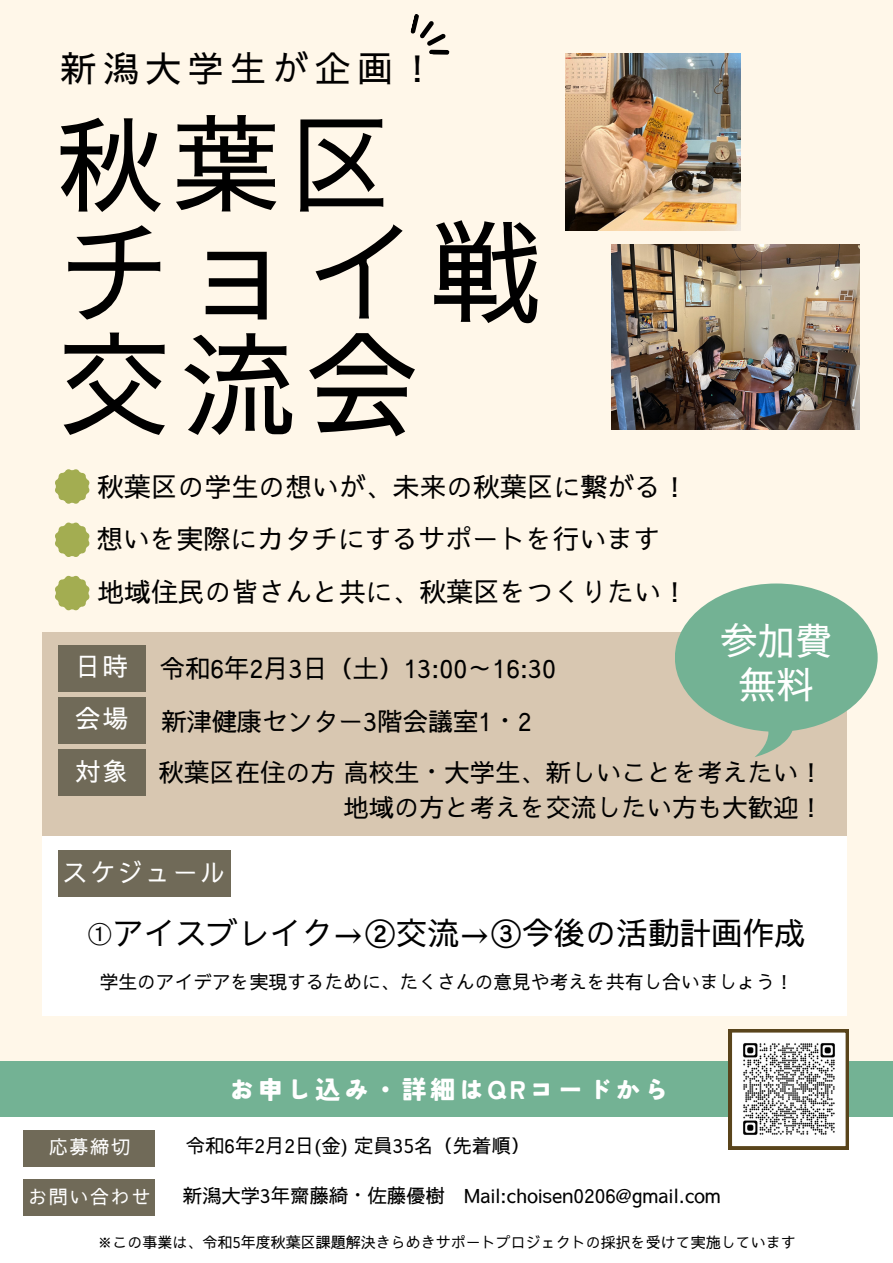
<style>
.page{position:relative;width:893px;height:1263px;background:#fff7e9}
.page>*{position:absolute;margin:0;border:0;box-sizing:border-box;transform-origin:0 0}
.t1{font:500 112.5px "Sawarabi Gothic";letter-spacing:.1em;color:#000}
.t2{font:500 105px "Sawarabi Gothic";color:#000}
.t3{font:500 37.5px "Sawarabi Gothic";color:#fff}
.t4{font:500 35.85px "Sawarabi Gothic";letter-spacing:.18em;color:#000}
.t5{font:500 31.5px "Sawarabi Gothic";color:#000}
.t6{font:500 26.62px "Sawarabi Gothic";letter-spacing:.01em;color:#000}
.t7{font:900 25.42px "Tsunagi Gothic";letter-spacing:.13em;color:#fff}
.t8{font:500 25.28px "Sawarabi Gothic";color:#000}
.t9{font:500 25.28px "Sawarabi Gothic";letter-spacing:.09em;color:#fff}
.t10{font:500 19.35px "Sawarabi Gothic";color:#000}
.t11{font:500 18.98px "Sawarabi Gothic";letter-spacing:.09em;color:#fff}
.t12{font:500 18.75px "Sawarabi Gothic";color:#000}
.t13{font:500 15px "Sawarabi Gothic";color:#000}
.s1{font-family:"Free Serif";font-weight:400}
</style>
<div class="page">
<svg style="left:410px;top:14px;width:40px;height:41px"></svg>
<svg style="left:55px;top:469px;width:34px;height:35px"></svg>
<svg style="left:55px;top:522px;width:34px;height:35px"></svg>
<svg style="left:55px;top:576px;width:34px;height:34px"></svg>
<div style="left:0;top:1117px;width:893px;height:146px;background:#fff"></div>
<div style="left:42px;top:723px;width:804px;height:293px;background:#fff"></div>
<div style="left:42px;top:632px;width:804px;height:203px;background:#d8c7b1"></div>
<svg style="left:675px;top:583px;width:202px;height:174px"></svg>
<div style="left:0;top:1062px;width:893px;height:55px;background:#73b294"></div>
<svg style="left:728px;top:1029px;width:121px;height:120px"></svg>
<div style="left:24px;top:1130px;width:131px;height:36px;background:#706a58"></div>
<div style="left:24px;top:1180px;width:131px;height:36px;background:#706a58"></div>
<img style="left:735px;top:1036px;width:107px;height:107px">
<div style="left:58px;top:750px;width:87px;height:46px;background:#706a58"></div>
<div style="left:58px;top:697px;width:87px;height:47px;background:#706a58"></div>
<div style="left:58px;top:645px;width:87px;height:46px;background:#706a58"></div>
<div style="left:58px;top:851px;width:172px;height:46px;background:#706a58"></div>
<img style="left:565px;top:53px;width:175px;height:177px">
<img style="left:611px;top:244px;width:248px;height:186px">
<p class="t4" style="left:61px;top:52px;width:376px">新潟大学生が企画！</p>
<p class="t2" style="left:58px;top:117px;width:338px">秋葉区</p>
<p class="t1" style="left:58px;top:221px;width:486px">チョイ戦</p>
<p class="t1" style="left:58px;top:333px;width:362px">交流会</p>
<p class="t6" style="left:97px;top:474px;width:592px">秋葉区の学生の想いが、未来の秋葉区に繋がる！</p>
<p class="t6" style="left:96px;top:526px;width:565px">想いを実際にカタチにするサポートを行います</p>
<p class="t6" style="left:97px;top:580px;width:592px">地域住民の皆さんと共に、秋葉区をつくりたい！</p>
<p class="t9" style="left:75px;top:655px;width:54px">日時</p>
<p class="t8" style="left:160px;top:657px;width:398px">令和6年2月3日（土）13:00～16:30</p>
<p class="t3" style="left:720px;top:623px;width:114px">参加費</p>
<p class="t3" style="left:738px;top:668px;width:76px">無料</p>
<p class="t9" style="left:75px;top:707px;width:54px">会場</p>
<p class="t9" style="left:75px;top:759px;width:54px">対象</p>
<p class="t8" style="left:161px;top:709px;width:372px">新津健康センター3階会議室1・2</p>
<p class="t8" style="left:159px;top:761px;width:666px">秋葉区在住の方高校生・大学生、新しいことを考えたい！</p>
<p class="t8" style="left:343px;top:796px;width:482px">地域の方と考えを交流したい方も大歓迎！</p>
<p class="t9" style="left:62px;top:860px;width:165px">スケジュール</p>
<p class="t5" style="left:88px;top:918px;width:719px"><span class="s1">➀</span>アイスブレイク→②交流→③今後の活動計画作成</p>
<p class="t12" style="left:100px;top:973px;width:695px">学生のアイデアを実現するために、たくさんの意見や考えを共有し合いましょう！</p>
<p class="t11" style="left:49px;top:1138px;width:83px">応募締切</p>
<p class="t11" style="left:28px;top:1188px;width:124px">お問い合わせ</p>
<p class="t7" style="left:229px;top:1076px;width:442px">お申し込み・詳細はQRコードから</p>
<p class="t10" style="left:186px;top:1137px;width:346px">令和6年2月2日(金) 定員35名（先着順）</p>
<p class="t10" style="left:183px;top:1186px;width:540px">新潟大学3年齋藤綺・佐藤優樹 Mail:choisen0206@gmail.com</p>
<p class="t13" style="left:97px;top:1235px;width:699px">※この事業は、令和5年度秋葉区課題解決きらめきサポートプロジェクトの採択を受けて実施しています</p>
</div>
